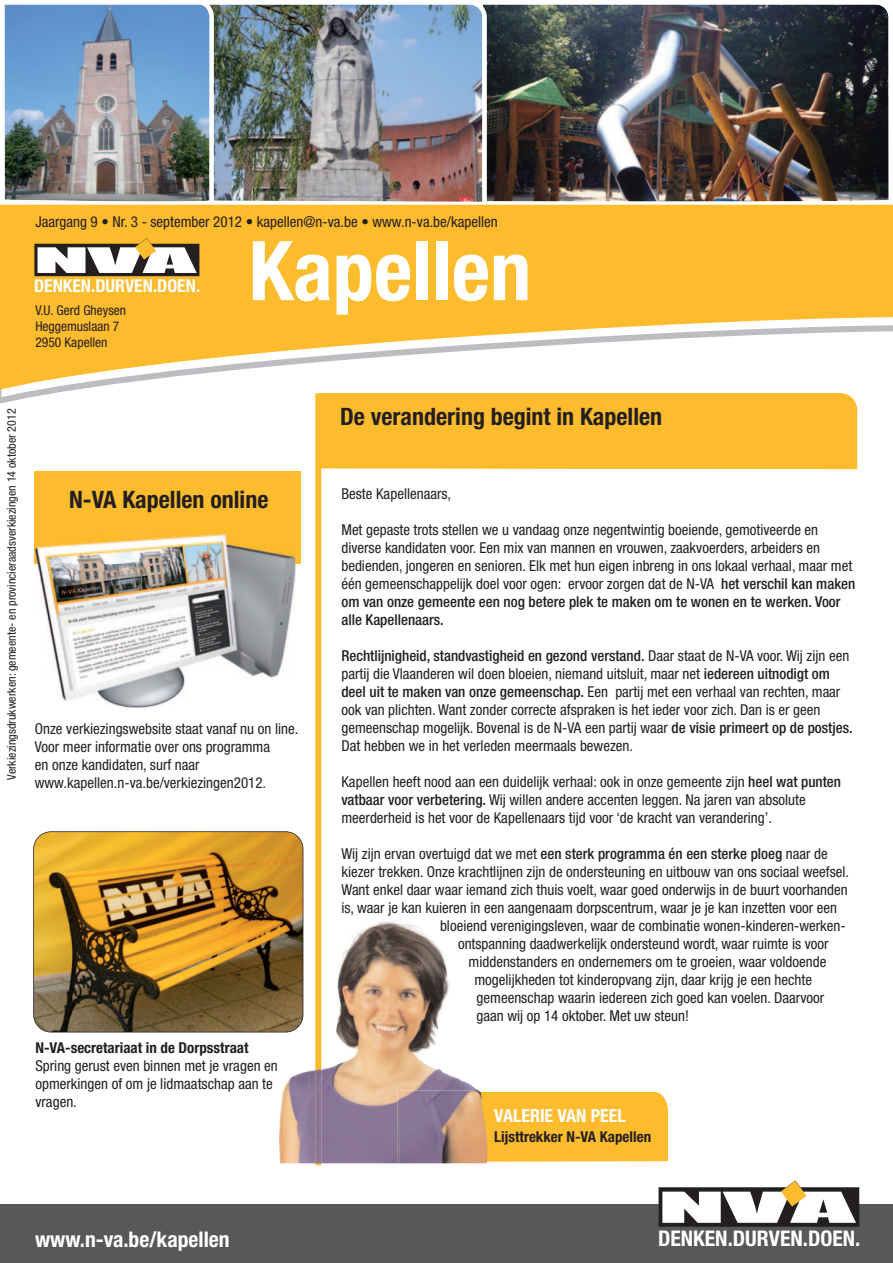
<style>
.page{position:relative;width:893px;height:1263px;background:#fff}
.page>*{position:absolute;margin:0;border:0;box-sizing:border-box;transform-origin:0 0}
.t1{font:700 condensed 82.5px "Helvetica Neue LT Std";color:#fff}
.t2{font:700 condensed 24px "Helvetica Neue LT Std";color:#231f20}
.t3{font:700 condensed 21.6px "Helvetica Neue LT Std";color:#fff}
.t4{font:700 condensed 18px "Helvetica Neue LT Std";color:#fff}
.t5{font:700 condensed 17.7px "Helvetica Neue LT Std";color:#fff}
.t6{font:condensed 15px/18px "Helvetica Neue LT Std";color:#231f20}
.t7{font:700 condensed 15px "Helvetica Neue LT Std";color:#231f20}
.t8{font:condensed 13.5px/16.2px "Helvetica Neue LT Std";color:#231f20}
.t9{font:condensed 12px "Helvetica Neue LT Std";color:#231f20}
.s1{font-weight:500}
</style>
<div class="page">
<img style="left:34px;top:832px;width:268px;height:200px;border-radius:17px">
<div style="left:33px;top:831px;width:270px;height:201px;border:2px solid #231f20;border-radius:18px"></div>
<div style="left:34px;top:471px;width:266px;height:92px;background:#fdbb2e"></div>
<div style="left:0;top:1205px;width:893px;height:58px;background:#57585a"></div>
<svg style="left:658px;top:1180px;width:201px;height:47px"></svg>
<img style="left:487px;top:4px;width:406px;height:201px">
<img style="left:214px;top:4px;width:273px;height:201px">
<img style="left:0;top:4px;width:214px;height:201px">
<div style="left:321px;top:405px;width:537px;height:64px;background:#fdbb2e"></div>
<svg style="left:0;top:390px;width:857px;height:15px"></svg>
<svg style="left:0;top:205px;width:893px;height:185px;fill:#fdbb2e"></svg>
<svg style="left:34px;top:238px;width:165px;height:38px"></svg>
<div style="left:315px;top:393px;width:6px;height:772px;background:#fdbb2e"></div>
<img style="left:35px;top:534px;width:260px;height:174px">
<div style="left:488px;top:1092px;width:180px;height:70px;background:#fdbb2e"></div>
<img style="left:321px;top:916px;width:157px;height:247px">
<img style="left:279px;top:1069px;width:42px;height:94px">
<img style="left:398px;top:1090px;width:89px;height:73px">
<p class="t6" style="left:35px;top:214px;width:464px">Jaargang 9 • Nr. 3 - september 2012 • kapellen@n-va.be • www.n-va.be/kapellen</p>
<p class="t5" style="left:34px;top:280px;width:168px">DENKEN.DURVEN.DOEN.</p>
<p class="t8" style="left:35px;top:303px;width:92px">V.U. Gerd Gheysen<br>Heggemuslaan 7<br>2950 Kapellen</p>
<h1 class="t1" style="left:249px;top:241px;width:284px">Kapellen</h1>
<p class="t9" style="left:7px;top:780px;width:373px;rotate:-90deg">Verkiezingsdrukwerken: gemeente- en provincieraadsverkiezingen 14 oktober 2012</p>
<h2 class="t2" style="left:340px;top:408px;width:324px">De verandering begint in Kapellen</h2>
<h2 class="t2" style="left:69px;top:491px;width:201px">N-VA Kapellen online</h2>
<p class="t6" style="left:341px;top:486px;width:111px">Beste Kapellenaars,</p>
<p class="t6" style="left:341px;top:522px;width:515px">Met gepaste trots stellen we u vandaag onze negentwintig boeiende, gemotiveerde en diverse kandidaten voor. Een mix van mannen en vrouwen, zaakvoerders, arbeiders en bedienden, jongeren en senioren. Elk met hun eigen inbreng in ons lokaal verhaal, maar met één gemeenschappelijk doel voor ogen: ervoor zorgen dat de N-VA <span class="s1">het verschil kan maken om van onze gemeente een nog betere plek te maken om te wonen en te werken. Voor alle Kapellenaars.</span></p>
<p class="t6" style="left:341px;top:648px;width:513px"><span class="s1">Rechtlijnigheid, standvastigheid en gezond verstand.</span> Daar staat de N-VA voor. Wij zijn een partij die Vlaanderen wil doen bloeien, niemand uitsluit, maar net <span class="s1">iedereen uitnodigt om deel uit te maken van onze gemeenschap.</span> Een partij met een verhaal van rechten, maar ook van plichten. Want zonder correcte afspraken is het ieder voor zich. Dan is er geen gemeenschap mogelijk. Bovenal is de N-VA een partij waar <span class="s1">de visie primeert op de postjes.<br></span>Dat hebben we in het verleden meermaals bewezen.</p>
<p class="t6" style="left:341px;top:774px;width:501px">Kapellen heeft nood aan een duidelijk verhaal: ook in onze gemeente zijn <span class="s1">heel wat punten vatbaar voor verbetering.</span> Wij willen andere accenten leggen. Na jaren van absolute meerderheid is het voor de Kapellenaars tijd voor ‘de kracht van verandering’.</p>
<p class="t6" style="left:341px;top:846px;width:488px">Wij zijn ervan overtuigd dat we met <span class="s1">een sterk programma én een sterke ploeg</span> naar de</p>
<p class="t6" style="left:341px;top:864px;width:509px">kiezer trekken. Onze krachtlijnen zijn de ondersteuning en uitbouw van ons sociaal weefsel.</p>
<p class="t6" style="left:341px;top:882px;width:508px">Want enkel daar waar iemand zich thuis voelt, waar goed onderwijs in de buurt voorhanden</p>
<p class="t6" style="left:341px;top:900px;width:497px">is, waar je kan kuieren in een aangenaam dorpscentrum, waar je je kan inzetten voor een</p>
<p class="t6" style="left:440px;top:918px;width:407px">bloeiend verenigingsleven, waar de combinatie wonen-kinderen-werken-</p>
<p class="t6" style="left:458px;top:936px;width:372px">ontspanning daadwerkelijk ondersteund wordt, waar ruimte is voor</p>
<p class="t6" style="left:469px;top:954px;width:359px">middenstanders en ondernemers om te groeien, waar voldoende</p>
<p class="t6" style="left:474px;top:972px;width:339px">mogelijkheden tot kinderopvang zijn, daar krijg je een hechte</p>
<p class="t6" style="left:477px;top:990px;width:349px">gemeenschap waarin iedereen zich goed kan voelen. Daarvoor</p>
<p class="t6" style="left:477px;top:1008px;width:214px">gaan wij op 14 oktober. Met uw steun!</p>
<p class="t7" style="left:35px;top:1042px;width:215px">N-VA-secretariaat in de Dorpsstraat</p>
<p class="t6" style="left:35px;top:1057px;width:244px">Spring gerust even binnen met je vragen en opmerkingen of om je lidmaatschap aan te vragen.</p>
<p class="t6" style="left:35px;top:721px;width:265px">Onze verkiezingswebsite staat vanaf nu on line.<br>Voor meer informatie over ons programma<br>en onze kandidaten, surf naar www.kapellen.n-va.be/verkiezingen2012.</p>
<p class="t4" style="left:494px;top:1109px;width:133px">VALERIE VAN PEEL</p>
<p class="t7" style="left:494px;top:1131px;width:158px">Lijsttrekker N-VA Kapellen</p>
<h3 class="t3" style="left:35px;top:1231px;width:196px">www.n-va.be/kapellen</h3>
<h3 class="t3" style="left:658px;top:1231px;width:204px">DENKEN.DURVEN.DOEN.</h3>
</div>
